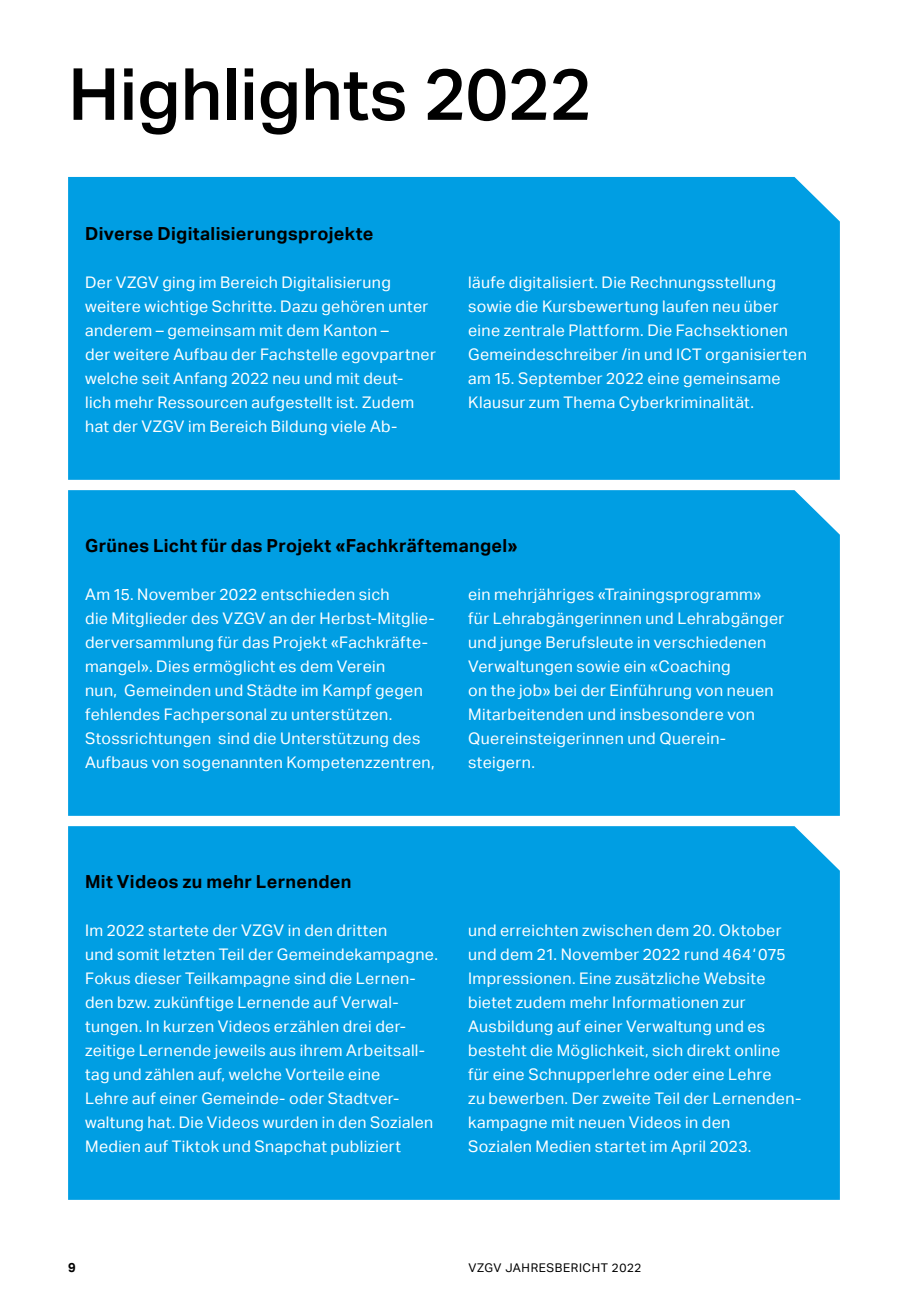
<style>
.page{position:relative;width:908px;height:1304px;background:#fff}
.page>*{position:absolute;margin:0;border:0;box-sizing:border-box;transform-origin:0 0}
.t1{font:500 72px "Aktiv Grotesk";color:#000}
.t2{font:700 18px "Aktiv Grotesk";letter-spacing:.015em;color:#000}
.t3{font:16px/24px "Aktiv Grotesk";letter-spacing:.025em;color:#fff}
.t4{font:700 13px "Aktiv Grotesk";color:#000}
.t5{font:12px "Aktiv Grotesk";letter-spacing:.05em;color:#000}
</style>
<div class="page">
<div style="left:68px;top:177px;width:771px;height:303px;background:#009ee3"></div>
<div style="left:68px;top:490px;width:771px;height:326px;background:#009ee3"></div>
<div style="left:68px;top:826px;width:771px;height:374px;background:#009ee3"></div>
<h1 class="t1" style="left:68px;top:53px;width:525px">Highlights 2022</h1>
<p class="t2" style="left:85px;top:223px;width:290px">Diverse Digitalisierungsprojekte</p>
<p class="t3" style="left:85px;top:270px;width:352px">Der VZGV ging im Bereich Digitalisierung weitere wichtige Schritte. Dazu gehören unter anderem – gemeinsam mit dem Kanton –<br>der weitere Aufbau der Fachstelle egovpartner welche seit Anfang 2022 neu und mit deut-<br>lich mehr Ressourcen aufgestellt ist. Zudem hat der VZGV im Bereich Bildung viele Ab-</p>
<p class="t3" style="left:468px;top:270px;width:340px">läufe digitalisiert. Die Rechnungsstellung sowie die Kursbewertung laufen neu über eine zentrale Plattform. Die Fachsektionen Gemeindeschreiber /in und ICT organisierten am 15. September 2022 eine gemeinsame Klausur zum Thema Cyberkriminalität.</p>
<p class="t2" style="left:85px;top:535px;width:434px">Grünes Licht für das Projekt «Fachkräftemangel»</p>
<p class="t3" style="left:85px;top:582px;width:351px">Am 15. November 2022 entschieden sich<br>die Mitglieder des VZGV an der Herbst-Mitglie&shy;derversammlung für das Projekt «Fachkräfte&shy;mangel». Dies ermöglicht es dem Verein<br>nun, Gemeinden und Städte im Kampf gegen fehlendes Fachpersonal zu unterstützen.<br>Stossrichtungen sind die Unterstützung des Aufbaus von sogenannten Kompetenzzentren,</p>
<p class="t3" style="left:468px;top:582px;width:317px">ein mehrjähriges «Trainingsprogramm» für Lehrabgängerinnen und Lehrabgänger und junge Berufsleute in verschiedenen Verwaltungen sowie ein «Coaching<br>on the job» bei der Einführung von neuen Mitarbeitenden und insbesondere von Quereinsteigerinnen und Querein&shy;steigern.</p>
<p class="t2" style="left:85px;top:871px;width:268px">Mit Videos zu mehr Lernenden</p>
<p class="t3" style="left:85px;top:918px;width:354px">Im 2022 startete der VZGV in den dritten<br>und somit letzten Teil der Gemeindekampagne.<br>Fokus dieser Teilkampagne sind die Lernen&shy;den bzw. zukünftige Lernende auf Verwal&shy;tungen. In kurzen Videos erzählen drei der&shy;zeitige Lernende jeweils aus ihrem Arbeitsall&shy;tag und zählen auf, welche Vorteile eine<br>Lehre auf einer Gemeinde- oder Stadtver&shy;waltung hat. Die Videos wurden in den Sozialen Medien auf Tiktok und Snapchat publiziert</p>
<p class="t3" style="left:468px;top:918px;width:334px">und erreichten zwischen dem 20. Oktober und dem 21. November 2022 rund 464ʻ075<br>Impressionen. Eine zusätzliche Website bietet zudem mehr Informationen zur Ausbildung auf einer Verwaltung und es besteht die Möglichkeit, sich direkt online für eine Schnupperlehre oder eine Lehre<br>zu bewerben. Der zweite Teil der Lernenden&shy;kampagne mit neuen Videos in den<br>Sozialen Medien startet im April 2023.</p>
<p class="t4" style="left:68px;top:1260px;width:9px">9</p>
<p class="t5" style="left:468px;top:1261px;width:174px">VZGV JAHRESBERICHT 2022</p>
</div>
